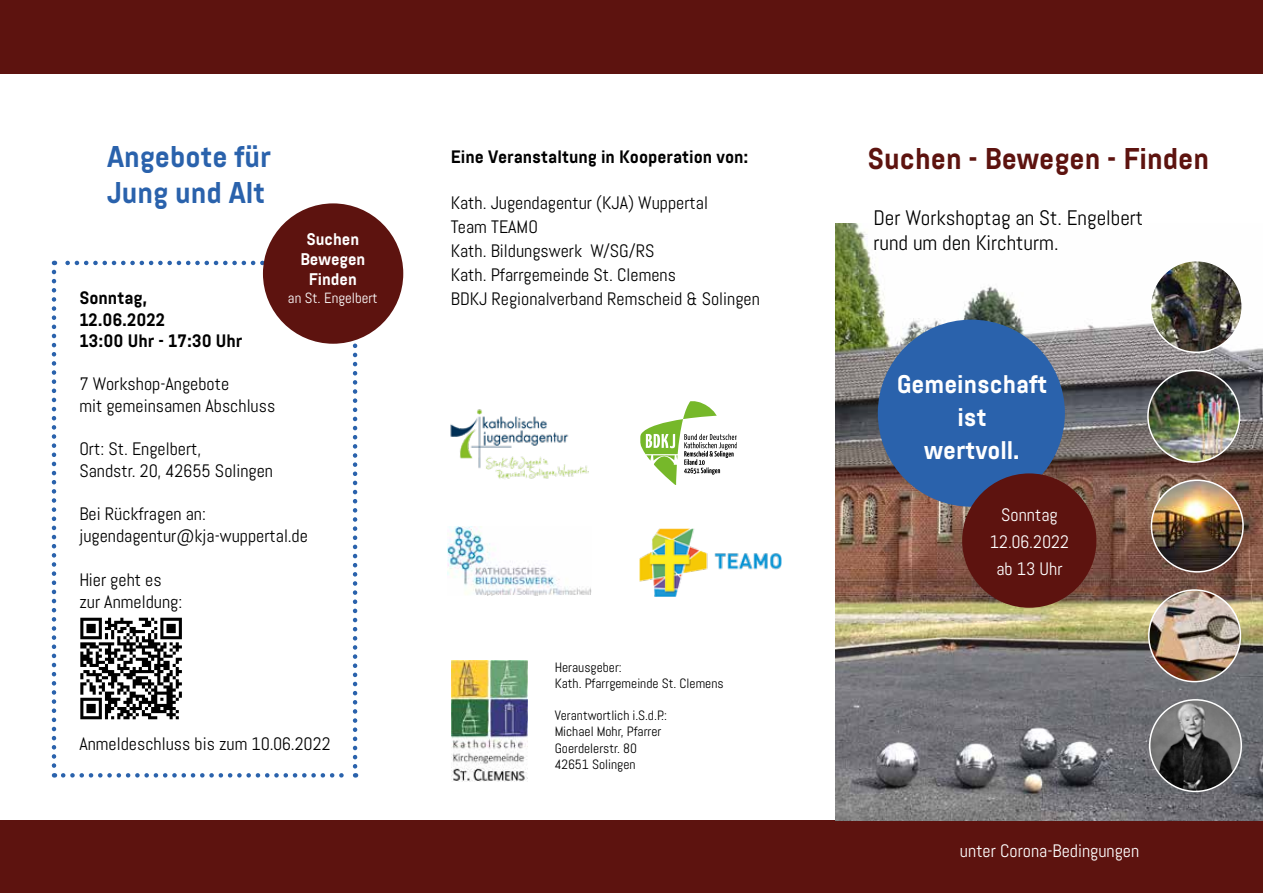
<style>
.page{position:relative;width:1263px;height:893px;background:#fff}
.page>*{position:absolute;margin:0;border:0;box-sizing:border-box;transform-origin:0 0}
.t1{font:700 30px "Abel Pro";color:#5d130f}
.t2{font:700 30px/36px "Abel Pro";color:#2a62ac}
.t3{font:700 25.5px/33px "Abel Pro";color:#fff;text-align:center}
.t4{font:21px/25.2px "Abel";color:#000}
.t5{font:18px/24px "Abel";color:#000}
.t6{font:700 18px/21.6px "Abel Pro";color:#000}
.t7{font:18px/27px "Abel";color:#fff;text-align:center}
.t8{font:700 16.8px/20.2px "Abel Pro";color:#fff;text-align:center}
.t9{font:14.7px "Abel";color:#fff}
.t10{font:13.5px/16.2px "Abel";color:#000}
</style>
<div class="page">
<div style="left:0;top:0;width:1263px;height:74px;background:#5d130f"></div>
<div style="left:0;top:820px;width:1263px;height:73px;background:#5d130f"></div>
<img style="left:836px;top:224px;width:427px;height:596px">
<svg style="left:52px;top:272px;width:4px;height:506px"></svg>
<svg style="left:63px;top:773px;width:293px;height:5px"></svg>
<svg style="left:353px;top:340px;width:4px;height:426px"></svg>
<svg style="left:54px;top:261px;width:210px;height:4px"></svg>
<div style="left:878px;top:320px;width:187px;height:187px;background:#2a62ac;border-radius:50%"></div>
<div style="left:962px;top:473px;width:134px;height:135px;background:#5d130f;border-radius:50%"></div>
<div style="left:263px;top:203px;width:140px;height:141px;background:#5d130f;border-radius:50%"></div>
<img style="left:450px;top:409px;width:139px;height:70px">
<svg style="left:642px;top:403px;width:93px;height:80px"></svg>
<img style="left:640px;top:529px;width:142px;height:68px">
<img style="left:448px;top:526px;width:144px;height:69px">
<img style="left:1148px;top:370px;width:91px;height:92px;border-radius:46px">
<div style="left:1147px;top:370px;width:93px;height:93px;border:2px solid #fff;border-radius:50%"></div>
<img style="left:1150px;top:261px;width:92px;height:91px;border-radius:46px">
<div style="left:1150px;top:260px;width:93px;height:93px;border:2px solid #fff;border-radius:50%"></div>
<img style="left:1149px;top:590px;width:91px;height:92px">
<div style="left:1148px;top:589px;width:93px;height:93px;border:2px solid #fff;border-radius:50%"></div>
<img style="left:1151px;top:480px;width:92px;height:92px">
<div style="left:1151px;top:479px;width:93px;height:94px;border:2px solid #fff;border-radius:50%"></div>
<img style="left:1150px;top:700px;width:91px;height:91px;border-radius:46px">
<div style="left:1149px;top:699px;width:93px;height:93px;border:2px solid #fff;border-radius:50%"></div>
<svg style="left:80px;top:618px;width:102px;height:101px"></svg>
<img style="left:451px;top:661px;width:77px;height:121px">
<h1 class="t2" style="left:107px;top:139px;width:165px">Angebote für<br>Jung und Alt</h1>
<p class="t8" style="left:300px;top:229px;width:66px">Suchen<br>Bewegen<br>Finden</p>
<p class="t9" style="left:288px;top:288px;width:91px">an St. Engelbert</p>
<p class="t6" style="left:79px;top:287px;width:165px">Sonntag,<br>12.06.2022<br>13:00 Uhr - 17:30 Uhr</p>
<p class="t5" style="left:79px;top:373px;width:197px;line-height:21.6px">7 Workshop-Angebote<br>mit gemeinsamen Abschluss</p>
<p class="t5" style="left:79px;top:438px;width:195px;line-height:21.6px">Ort: St. Engelbert,<br>Sandstr. 20, 42655 Solingen</p>
<p class="t5" style="left:79px;top:503px;width:230px;line-height:21.6px">Bei Rückfragen an: jugendagentur@kja-wuppertal.de</p>
<p class="t5" style="left:79px;top:569px;width:104px;line-height:21.6px">Hier geht es zur Anmeldung:</p>
<p class="t5" style="left:79px;top:732px;width:253px">Anmeldeschluss bis zum 10.06.2022</p>
<p class="t6" style="left:451px;top:147px;width:299px">Eine Veranstaltung in Kooperation von:</p>
<p class="t5" style="left:451px;top:191px;width:311px">Kath. Jugendagentur (KJA) Wuppertal<br>Team TEAMO<br>Kath. Bildungswerk W/SG/RS<br>Kath. Pfarrgemeinde St. Clemens<br>BDKJ Regionalverband Remscheid &amp; Solingen</p>
<p class="t10" style="left:555px;top:659px;width:170px">Herausgeber:<br>Kath. Pfarrgemeinde St. Clemens</p>
<p class="t10" style="left:555px;top:707px;width:114px">Verantwortlich i.S.d.P.:<br>Michael Mohr, Pfarrer<br>Goerdelerstr. 80<br>42651 Solingen</p>
<h1 class="t1" style="left:867px;top:137px;width:343px">Suchen - Bewegen - Finden</h1>
<p class="t4" style="left:873px;top:205px;width:271px">Der Workshoptag an St. Engelbert rund um den Kirchturm.</p>
<h2 class="t3" style="left:897px;top:368px;width:152px">Gemeinschaft ist<br>wertvoll.</h2>
<p class="t7" style="left:990px;top:501px;width:81px">Sonntag<br>12.06.2022 ab 13 Uhr</p>
<p class="t7" style="left:960px;top:837px;width:181px">unter Corona-Bedingungen</p>
</div>
